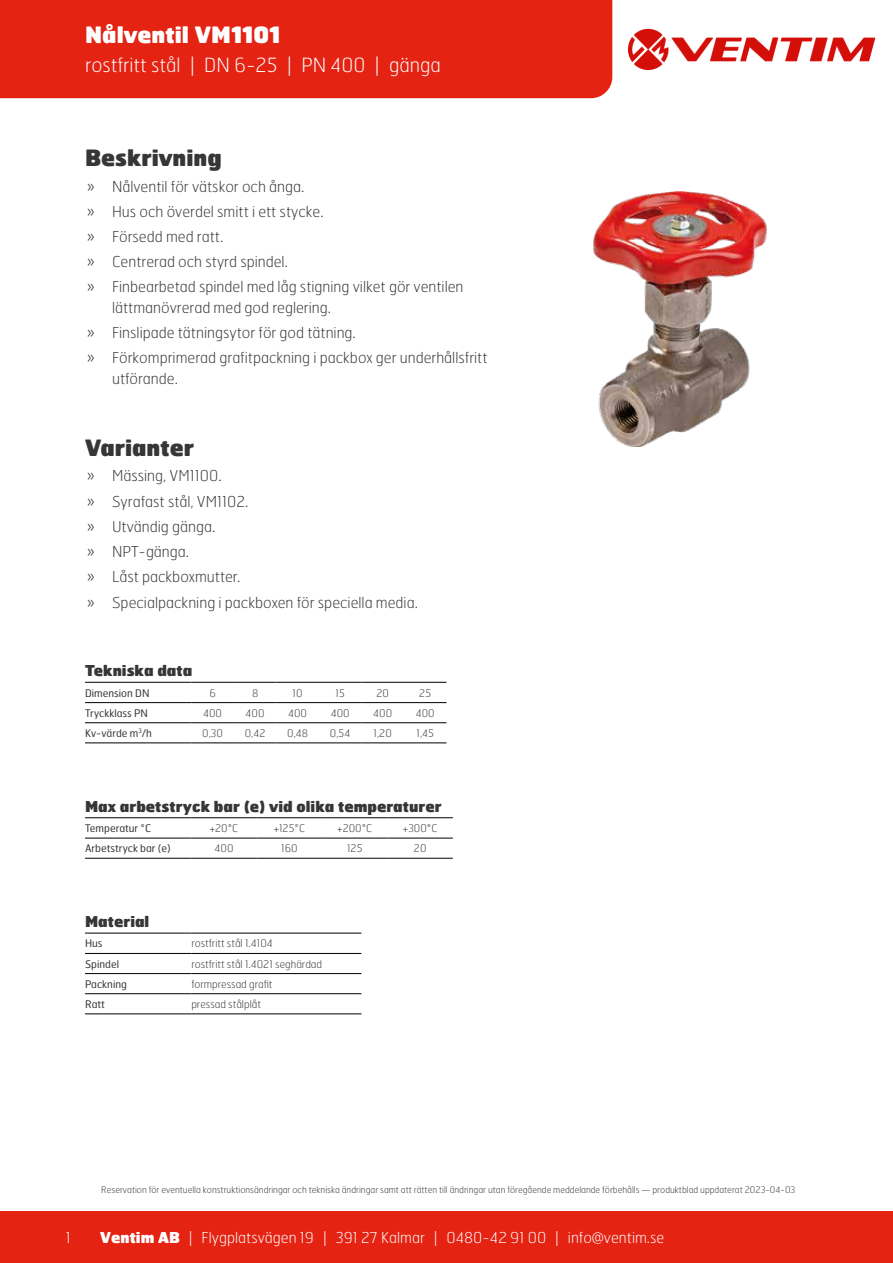
<style>
.page{position:relative;width:893px;height:1263px;background:#fff}
.page>*{position:absolute;margin:0;border:0;box-sizing:border-box;transform-origin:0 0}
.t1{font:900 22.5px "Hermes FB";color:#373636}
.t2{font:900 22.5px "Hermes FB";color:#fff}
.t3{font:100 19.5px "Hermes FB";color:#fff}
.t4{font:100 15px/25.2px "Hermes FB";color:#373636}
.t5{font:100 15px "Hermes FB";color:#fff}
.t6{font:900 15px "Hermes FB";color:#373636}
.t7{font:100 10.5px "Hermes FB";color:#373636}
.t8{font:10.5px "Hermes FB";color:#373636}
.t9{font:100 9px "Hermes FB";color:#373636}
.s1{font-weight:900}
</style>
<div class="page">
<div style="left:0;top:0;width:612px;height:98px;background:#e42313"></div>
<div style="left:0;top:1212px;width:893px;height:51px;background:#e42313"></div>
<hr style="left:85px;top:702px;width:106px;height:1px;background:#000">
<hr style="left:191px;top:702px;width:43px;height:1px;background:#000">
<hr style="left:234px;top:702px;width:42px;height:1px;background:#000">
<hr style="left:276px;top:702px;width:43px;height:1px;background:#000">
<hr style="left:319px;top:702px;width:42px;height:1px;background:#000">
<hr style="left:361px;top:702px;width:43px;height:1px;background:#000">
<hr style="left:404px;top:702px;width:42px;height:1px;background:#000">
<hr style="left:85px;top:722px;width:106px;height:1px;background:#000">
<hr style="left:191px;top:722px;width:43px;height:1px;background:#000">
<hr style="left:234px;top:722px;width:42px;height:1px;background:#000">
<hr style="left:276px;top:722px;width:43px;height:1px;background:#000">
<hr style="left:319px;top:722px;width:42px;height:1px;background:#000">
<hr style="left:361px;top:722px;width:43px;height:1px;background:#000">
<hr style="left:404px;top:722px;width:42px;height:1px;background:#000">
<hr style="left:85px;top:743px;width:106px;height:1px;background:#000">
<hr style="left:191px;top:743px;width:43px;height:1px;background:#000">
<hr style="left:234px;top:743px;width:42px;height:1px;background:#000">
<hr style="left:276px;top:743px;width:43px;height:1px;background:#000">
<hr style="left:319px;top:743px;width:42px;height:1px;background:#000">
<hr style="left:361px;top:743px;width:43px;height:1px;background:#000">
<hr style="left:404px;top:743px;width:42px;height:1px;background:#000">
<hr style="left:85px;top:682px;width:106px;height:1px;background:#000">
<hr style="left:191px;top:682px;width:43px;height:1px;background:#000">
<hr style="left:234px;top:682px;width:42px;height:1px;background:#000">
<hr style="left:276px;top:682px;width:43px;height:1px;background:#000">
<hr style="left:319px;top:682px;width:42px;height:1px;background:#000">
<hr style="left:361px;top:682px;width:43px;height:1px;background:#000">
<hr style="left:404px;top:682px;width:42px;height:1px;background:#000">
<hr style="left:85px;top:838px;width:106px;height:1px;background:#000">
<hr style="left:191px;top:838px;width:66px;height:1px;background:#000">
<hr style="left:257px;top:838px;width:65px;height:1px;background:#000">
<hr style="left:322px;top:838px;width:65px;height:1px;background:#000">
<hr style="left:387px;top:838px;width:66px;height:1px;background:#000">
<hr style="left:85px;top:858px;width:106px;height:1px;background:#000">
<hr style="left:191px;top:858px;width:66px;height:1px;background:#000">
<hr style="left:257px;top:858px;width:65px;height:1px;background:#000">
<hr style="left:322px;top:858px;width:65px;height:1px;background:#000">
<hr style="left:387px;top:858px;width:66px;height:1px;background:#000">
<hr style="left:85px;top:817px;width:106px;height:1px;background:#000">
<hr style="left:191px;top:817px;width:66px;height:1px;background:#000">
<hr style="left:257px;top:817px;width:65px;height:1px;background:#000">
<hr style="left:322px;top:817px;width:65px;height:1px;background:#000">
<hr style="left:387px;top:817px;width:66px;height:1px;background:#000">
<hr style="left:85px;top:953px;width:106px;height:1px;background:#000">
<hr style="left:191px;top:953px;width:170px;height:1px;background:#000">
<hr style="left:85px;top:973px;width:106px;height:1px;background:#000">
<hr style="left:191px;top:973px;width:170px;height:1px;background:#000">
<hr style="left:85px;top:993px;width:106px;height:1px;background:#000">
<hr style="left:191px;top:993px;width:170px;height:1px;background:#000">
<hr style="left:85px;top:1013px;width:106px;height:1px;background:#000">
<hr style="left:191px;top:1013px;width:170px;height:1px;background:#000">
<hr style="left:85px;top:933px;width:106px;height:1px;background:#000">
<hr style="left:191px;top:933px;width:170px;height:1px;background:#000">
<img style="left:593px;top:191px;width:174px;height:255px">
<img style="left:628px;top:29px;width:247px;height:41px">
<h1 class="t2" style="left:85px;top:20px;width:197px">Nålventil VM1101</h1>
<h2 class="t3" style="left:85px;top:52px;width:357px">rostfritt stål | DN 6-25 | PN 400 | gänga</h2>
<h1 class="t1" style="left:85px;top:143px;width:138px">Beskrivning</h1>
<p class="t4" style="left:87px;top:173px;width:379px">» Nålventil för vätskor och ånga.<br>» Hus och överdel smitt i ett stycke.<br>» Försedd med ratt.<br>» Centrerad och styrd spindel.<br>» Finbearbetad spindel med låg stigning vilket gör ventilen</p>
<p class="t4" style="left:87px;top:294px;width:403px;text-indent:26px">lättmanövrerad med god reglering.<br>» Finslipade tätningsytor för god tätning.<br>» Förkomprimerad grafitpackning i packbox ger underhållsfritt</p>
<p class="t4" style="left:112px;top:365px;width:67px">utförande.</p>
<h1 class="t1" style="left:85px;top:433px;width:111px">Varianter</h1>
<p class="t4" style="left:87px;top:463px;width:333px">» Mässing, VM1100.<br>» Syrafast stål, VM1102.<br>» Utvändig gänga.<br>» NPT-gänga.<br>» Låst packboxmutter.<br>» Specialpackning i packboxen för speciella media.</p>
<p class="t6" style="left:85px;top:661px;width:109px">Tekniska data</p>
<p class="t8" style="left:85px;top:686px;width:66px">Dimension DN</p>
<p class="t7" style="left:209px;top:686px;width:8px">6</p>
<p class="t7" style="left:252px;top:686px;width:8px">8</p>
<p class="t7" style="left:293px;top:686px;width:12px">10</p>
<p class="t7" style="left:335px;top:686px;width:11px">15</p>
<p class="t7" style="left:376px;top:686px;width:14px">20</p>
<p class="t7" style="left:419px;top:686px;width:13px">25</p>
<p class="t8" style="left:85px;top:706px;width:65px">Tryckklass PN</p>
<p class="t7" style="left:203px;top:706px;width:20px">400</p>
<p class="t7" style="left:246px;top:706px;width:20px">400</p>
<p class="t7" style="left:288px;top:706px;width:20px">400</p>
<p class="t7" style="left:331px;top:706px;width:20px">400</p>
<p class="t7" style="left:373px;top:706px;width:20px">400</p>
<p class="t7" style="left:416px;top:706px;width:20px">400</p>
<p class="t8" style="left:85px;top:726px;width:68px">Kv-värde m<sup>3</sup>/h</p>
<p class="t7" style="left:202px;top:726px;width:22px">0,30</p>
<p class="t7" style="left:245px;top:726px;width:22px">0,42</p>
<p class="t7" style="left:287px;top:726px;width:22px">0,48</p>
<p class="t7" style="left:330px;top:726px;width:22px">0,54</p>
<p class="t7" style="left:373px;top:726px;width:20px">1,20</p>
<p class="t7" style="left:416px;top:726px;width:19px">1,45</p>
<p class="t6" style="left:85px;top:796px;width:358px">Max arbetstryck bar (e) vid olika temperaturer</p>
<p class="t8" style="left:85px;top:822px;width:68px">Temperatur °C</p>
<p class="t7" style="left:210px;top:822px;width:30px">+20°C</p>
<p class="t7" style="left:274px;top:822px;width:33px">+125°C</p>
<p class="t7" style="left:337px;top:822px;width:36px">+200°C</p>
<p class="t7" style="left:403px;top:822px;width:36px">+300°C</p>
<p class="t8" style="left:85px;top:842px;width:87px">Arbetstryck bar (e)</p>
<p class="t7" style="left:215px;top:842px;width:20px">400</p>
<p class="t7" style="left:281px;top:842px;width:18px">160</p>
<p class="t7" style="left:347px;top:842px;width:17px">125</p>
<p class="t7" style="left:414px;top:842px;width:14px">20</p>
<p class="t6" style="left:85px;top:911px;width:66px">Material</p>
<p class="t8" style="left:85px;top:937px;width:19px">Hus</p>
<p class="t7" style="left:191px;top:937px;width:83px">rostfritt stål 1.4104</p>
<p class="t8" style="left:85px;top:957px;width:36px">Spindel</p>
<p class="t7" style="left:191px;top:957px;width:132px">rostfritt stål 1.4021 seghärdad</p>
<p class="t8" style="left:85px;top:977px;width:43px">Packning</p>
<p class="t7" style="left:191px;top:977px;width:83px">formpressad grafit</p>
<p class="t8" style="left:85px;top:997px;width:22px">Ratt</p>
<p class="t7" style="left:191px;top:997px;width:71px">pressad stålplåt</p>
<p class="t5" style="left:66px;top:1228px;width:7px">1</p>
<p class="t9" style="left:101px;top:1184px;width:695px">Reservation för eventuella konstruktionsändringar och tekniska ändringar samt att rätten till ändringar utan föregående meddelande förbehålls — produktblad uppdaterat 2023-04-03</p>
<p class="t5" style="left:100px;top:1228px;width:566px"><span class="s1">Ventim AB</span> | Flygplatsvägen 19 | 391 27 Kalmar | 0480-42 91 00 | info@ventim.se</p>
</div>
